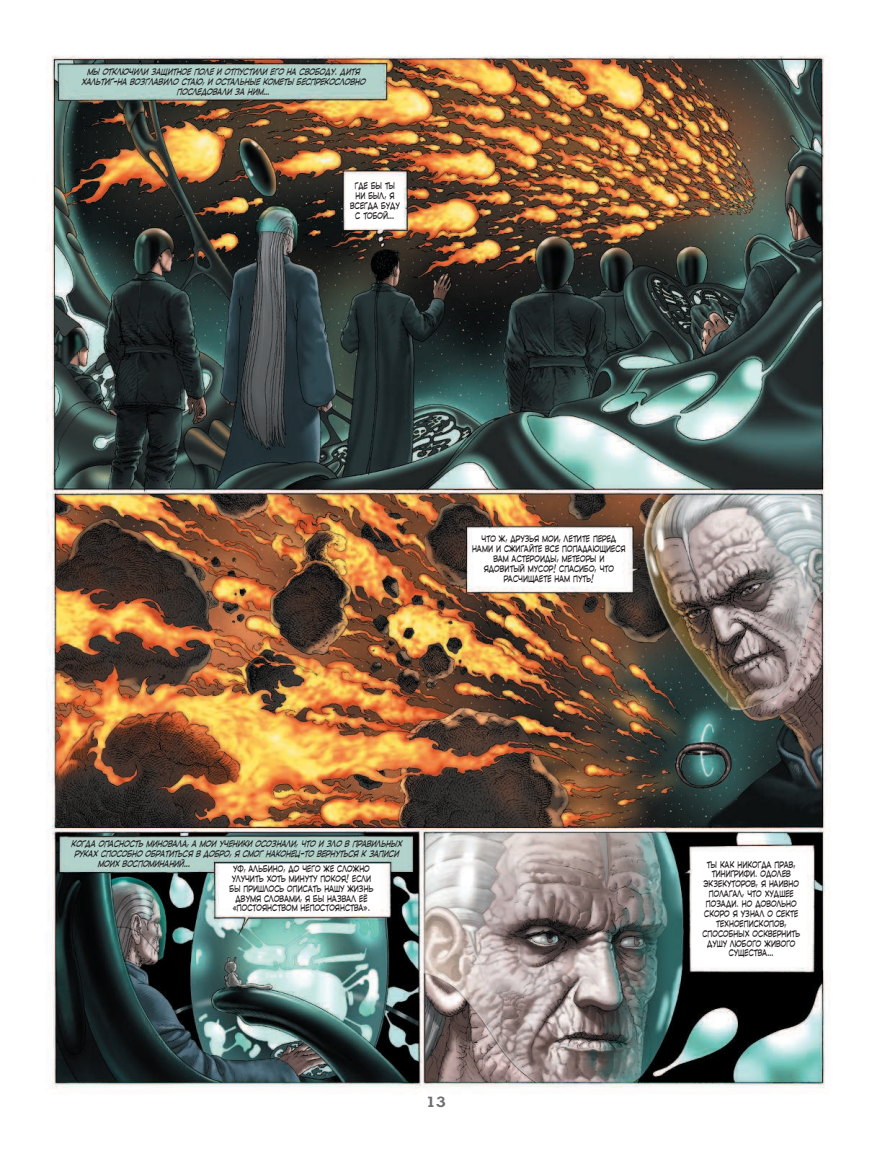
<style>
.page{position:relative;width:893px;height:1149px;background:#fff}
.page>*{position:absolute;margin:0;border:0;box-sizing:border-box;transform-origin:0 0}
.t1{font:600 14.4px "Lubalin Graph";color:#6d6e71;scale:1.2 1}
.t2{font:8.55px/9.9px "v C Ccomicrazy Doubled";color:#231f20;text-align:center;scale:.75 1}
.t3{font:italic 8.55px/9.9px "v C Ccomicrazy Doubled";color:#231f20;text-align:center;scale:.75 1}
</style>
<div class="page">
<img style="left:46px;top:55px;width:784px;height:1034px">
<p class="t3" style="left:81px;top:67px;width:384px">Мы отключилизащитноеполеиотпустилиего насвободу.Дитя<br>Хальтиг-Навозглавило стаю,иостальныекометы беспрекословно последовализаним…</p>
<p class="t2" style="left:350px;top:181px;width:68px">Где бы ты ни был, я всегда буду с тобой…</p>
<p class="t2" style="left:472px;top:534px;width:206px">Что ж, друзья мои, летите перед нами и сжигайте все попадающиеся вам астероиды, метеоры и ядовитый мусор! Спасибо, что расчищаете нам путь!</p>
<p class="t3" style="left:71px;top:838px;width:446px">Когдаопасностьминовала,амоиученикиосознали,что изло вправильных</p>
<p class="t3" style="left:74px;top:848px;width:438px">рукахспособно обратитьсявдобро,ясмогнаконец-то вернутьсякзаписи</p>
<p class="t3" style="left:97px;top:858px;width:129px">моихвоспоминаний…</p>
<p class="t2" style="left:230px;top:863px;width:193px">Уф, Альбино, до чего же сложно улучить хоть минуту покоя! Если бы пришлось описать нашу жизнь двумя словами, я бы назвал её «постоянством непостоянства».</p>
<p class="t2" style="left:702px;top:859px;width:132px">Ты как никогда прав,<br>Тинигрифи. Одолев экзекуторов, я наивно полагал, что худшее позади. Но довольно скоро я узнал о секте техноепископов, способных осквернить душу любого живого существа…</p>
<h1 class="t1" style="left:426px;top:1093px;width:18px">13</h1>
</div>
